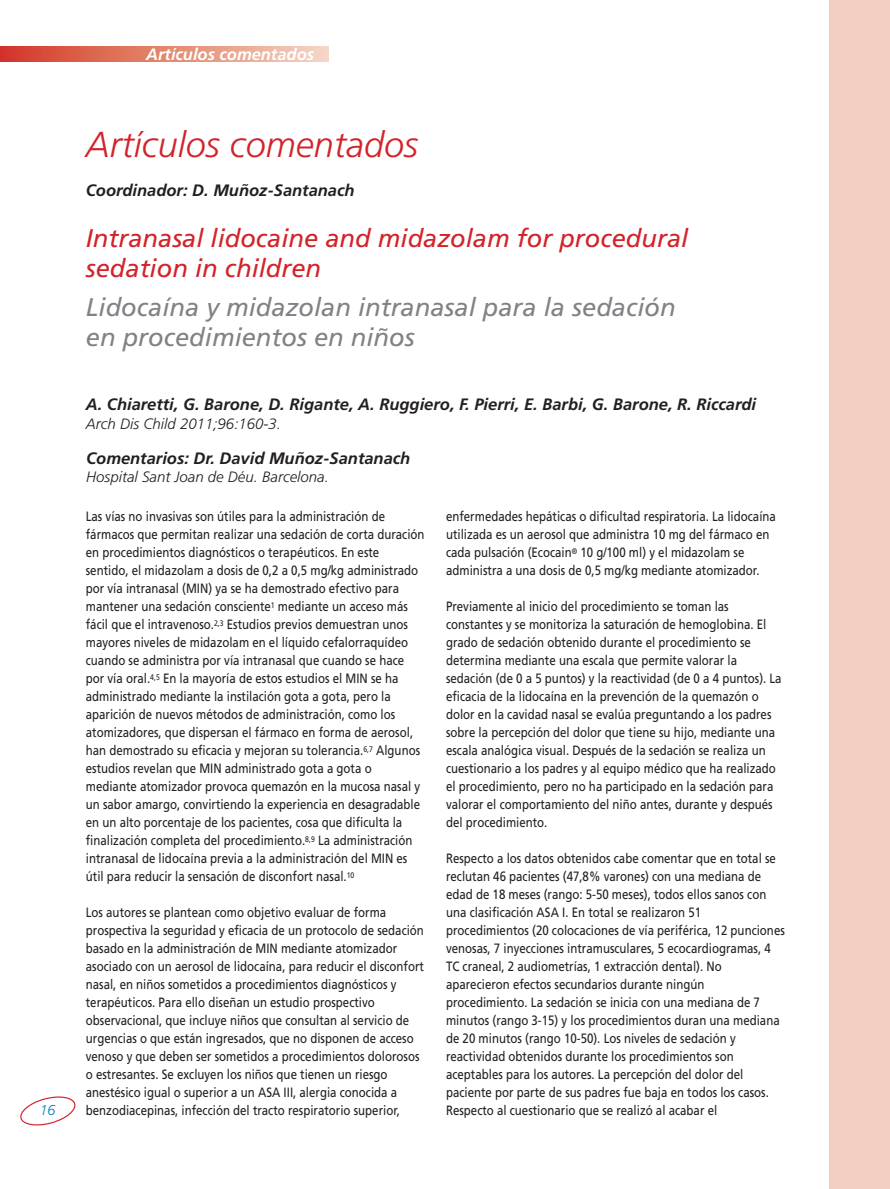
<style>
.page{position:relative;width:890px;height:1189px;background:#fff}
.page>*{position:absolute;margin:0;border:0;box-sizing:border-box;transform-origin:0 0}
.t1{font:italic 300 36px "Frutiger";color:#d2232a}
.t2{font:italic 25.5px/30px "Frutiger";color:#808285}
.t3{font:italic 25.5px/30px "Frutiger";color:#d2232a}
.t4{font:italic 700 16.5px "Frutiger";color:#231f20}
.t5{font:italic 700 16.5px "Frutiger";color:#fff}
.t6{font:italic 300 15px "Frutiger";color:#231f20}
.t7{font:italic 300 14.25px "Frutiger";color:#007dc5}
.t8{font:13.5px/18px "Frutiger";color:#231f20;scale:.85 1}
</style>
<div class="page">
<div style="left:828px;top:0;width:61px;height:1188px;background:#f3cfc1"></div>
<svg style="left:20px;top:1096px;width:56px;height:30px"></svg>
<svg style="left:0;top:47px;width:328px;height:15px;background:#e38671"></svg>
<p class="t7" style="left:40px;top:1104px;width:17px">16</p>
<p class="t5" style="left:146px;top:48px;width:169px">Artículos comentados</p>
<h1 class="t1" style="left:86px;top:130px;width:333px">Artículos comentados</h1>
<p class="t4" style="left:86px;top:184px;width:270px">Coordinador: D. Muñoz-Santanach</p>
<h2 class="t3" style="left:86px;top:225px;width:603px">Intranasal lidocaine and midazolam for procedural sedation in children</h2>
<h2 class="t2" style="left:86px;top:294px;width:591px">Lidocaína y midazolan intranasal para la sedación en procedimientos en niños</h2>
<p class="t4" style="left:86px;top:398px;width:671px">A. Chiaretti, G. Barone, D. Rigante, A. Ruggiero, F. Pierri, E. Barbi, G. Barone, R. Riccardi</p>
<p class="t6" style="left:86px;top:417px;width:197px">Arch Dis Child 2011;96:160-3.</p>
<p class="t4" style="left:86px;top:451px;width:325px">Comentarios: Dr. David Muñoz-Santanach</p>
<p class="t6" style="left:86px;top:471px;width:244px">Hospital Sant Joan de Déu. Barcelona.</p>
<p class="t8" style="left:86px;top:508px;width:400px">Las vías no invasivas son útiles para la administración de fármacos que permitan realizar una sedación de corta duración en procedimientos diagnósticos o terapéuticos. En este sentido, el midazolam a dosis de 0,2 a 0,5 mg/kg administrado por vía intranasal (MIN) ya se ha demostrado efectivo para mantener una sedación consciente<sup>1</sup> mediante un acceso más fácil que el intravenoso.<sup>2,3</sup> Estudios previos demuestran unos mayores niveles de midazolam en el líquido cefalorraquídeo cuando se administra por vía intranasal que cuando se hace por vía oral.<sup>4,5</sup> En la mayoría de estos estudios el MIN se ha administrado mediante la instilación gota a gota, pero la aparición de nuevos métodos de administración, como los atomizadores, que dispersan el fármaco en forma de aerosol, han demostrado su eficacia y mejoran su tolerancia.<sup>6,7</sup> Algunos estudios revelan que MIN administrado gota a gota o mediante atomizador provoca quemazón en la mucosa nasal y un sabor amargo, convirtiendo la experiencia en desagradable en un alto porcentaje de los pacientes, cosa que dificulta la finalización completa del procedimiento.<sup>8,9</sup> La administración intranasal de lidocaína previa a la administración del MIN es útil para reducir la sensación de disconfort nasal.<sup>10</sup></p>
<p class="t8" style="left:86px;top:904px;width:399px">Los autores se plantean como objetivo evaluar de forma prospectiva la seguridad y eficacia de un protocolo de sedación basado en la administración de MIN mediante atomizador asociado con un aerosol de lidocaína, para reducir el disconfort nasal, en niños sometidos a procedimientos diagnósticos y terapéuticos. Para ello diseñan un estudio prospectivo observacional, que incluye niños que consultan al servicio de urgencias o que están ingresados, que no disponen de acceso venoso y que deben ser sometidos a procedimientos dolorosos o estresantes. Se excluyen los niños que tienen un riesgo anestésico igual o superior a un ASA III, alergia conocida a benzodiacepinas, infección del tracto respiratorio superior,</p>
<p class="t8" style="left:446px;top:508px;width:389px">enfermedades hepáticas o dificultad respiratoria. La lidocaína utilizada es un aerosol que administra 10 mg del fármaco en cada pulsación (Ecocain<sup>®</sup> 10 g/100 ml) y el midazolam se administra a una dosis de 0,5 mg/kg mediante atomizador.</p>
<p class="t8" style="left:446px;top:598px;width:396px">Previamente al inicio del procedimiento se toman las constantes y se monitoriza la saturación de hemoglobina. El grado de sedación obtenido durante el procedimiento se determina mediante una escala que permite valorar la sedación (de 0 a 5 puntos) y la reactividad (de 0 a 4 puntos). La eficacia de la lidocaína en la prevención de la quemazón o dolor en la cavidad nasal se evalúa preguntando a los padres sobre la percepción del dolor que tiene su hijo, mediante una escala analógica visual. Después de la sedación se realiza un cuestionario a los padres y al equipo médico que ha realizado el procedimiento, pero no ha participado en la sedación para valorar el comportamiento del niño antes, durante y después del procedimiento.</p>
<p class="t8" style="left:446px;top:850px;width:400px">Respecto a los datos obtenidos cabe comentar que en total se reclutan 46 pacientes (47,8% varones) con una mediana de edad de 18 meses (rango: 5-50 meses), todos ellos sanos con una clasificación ASA I. En total se realizaron 51 procedimientos (20 colocaciones de vía periférica, 12 punciones venosas, 7 inyecciones intramusculares, 5 ecocardiogramas, 4<br>TC craneal, 2 audiometrías, 1 extracción dental). No aparecieron efectos secundarios durante ningún procedimiento. La sedación se inicia con una mediana de 7 minutos (rango 3-15) y los procedimientos duran una mediana de 20 minutos (rango 10-50). Los niveles de sedación y reactividad obtenidos durante los procedimientos son aceptables para los autores. La percepción del dolor del paciente por parte de sus padres fue baja en todos los casos.<br>Respecto al cuestionario que se realizó al acabar el</p>
</div>
